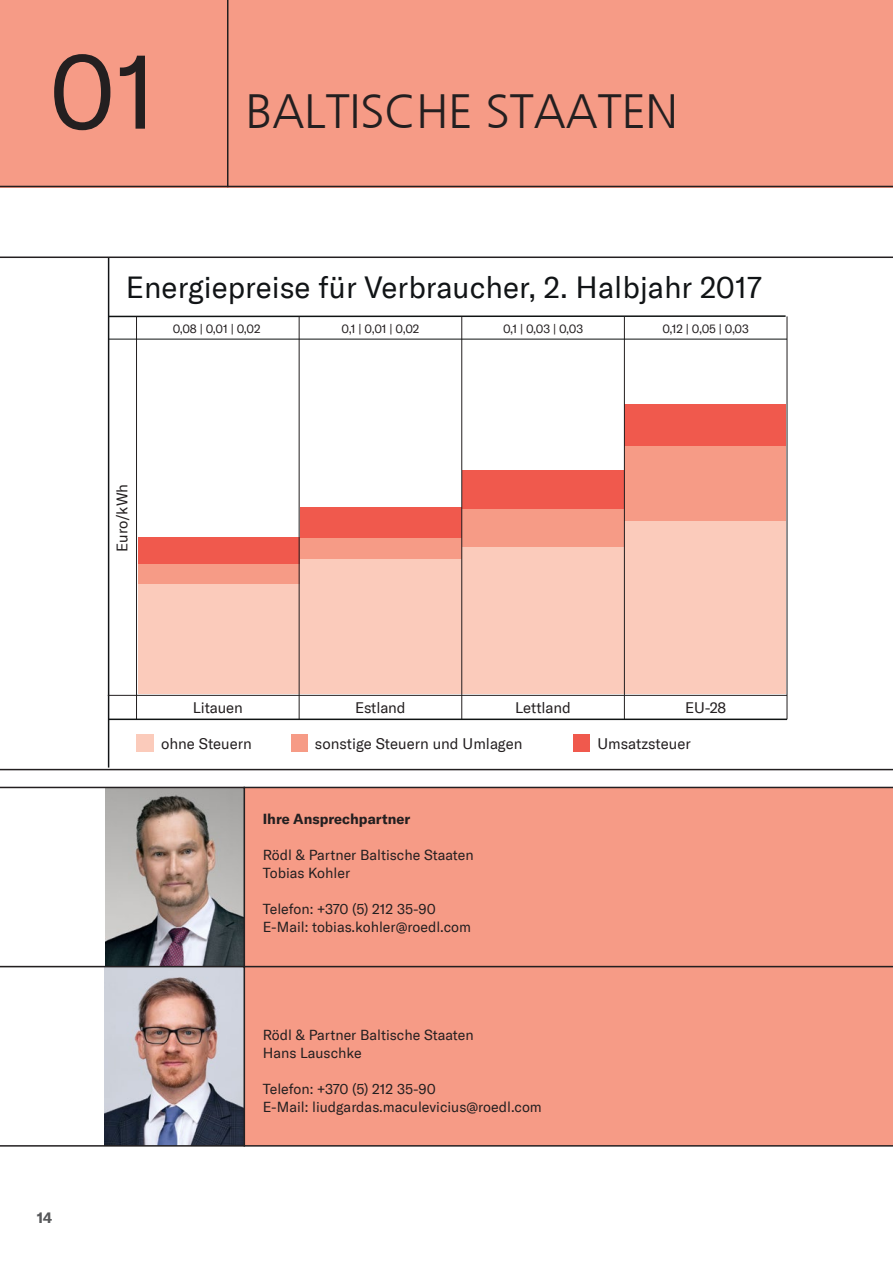
<style>
.page{position:relative;width:893px;height:1263px;background:#fff}
.page>*{position:absolute;margin:0;border:0;box-sizing:border-box;transform-origin:0 0}
.t1{font:105px "GT America";color:#231f20}
.t2{font:300 48px "Frutiger CE";color:#231f20}
.t3{font:30px "GT America";color:#111416}
.t4{font:15px "GT America";color:#231f20}
.t5{font:700 15px "GT America";color:#57585a}
.t6{font:14.25px/18px "GT America";color:#231f20}
.t7{font:700 14.25px "GT America";color:#231f20}
.t8{font:12px "GT America";letter-spacing:-.01em;color:#231f20}
</style>
<div class="page">
<svg style="left:0;top:256px;width:893px;height:514px"></svg>
<div style="left:0;top:0;width:893px;height:187px;background:#f69b86"></div>
<hr style="left:0;top:186px;width:893px;height:1px;background:#231f20">
<div style="left:245px;top:787px;width:648px;height:179px;background:#f69b86"></div>
<div style="left:245px;top:966px;width:648px;height:180px;background:#f69b86"></div>
<hr style="left:227px;top:0;width:1px;height:187px;background:#231f20">
<img style="left:0;top:787px;width:245px;height:359px">
<h1 class="t1" style="left:49px;top:30px;width:110px">01</h1>
<h2 class="t2" style="left:246px;top:84px;width:434px">BALTISCHE STAATEN</h2>
<h3 class="t3" style="left:126px;top:269px;width:637px">Energiepreise für Verbraucher, 2. Halbjahr 2017</h3>
<p class="t5" style="left:37px;top:1208px;width:17px">14</p>
<p class="t8" style="left:173px;top:322px;width:89px">0,08 | 0,01 | 0,02</p>
<p class="t8" style="left:342px;top:322px;width:79px">0,1 | 0,01 | 0,02</p>
<p class="t8" style="left:503px;top:322px;width:82px">0,1 | 0,03 | 0,03</p>
<p class="t8" style="left:662px;top:322px;width:88px">0,12 | 0,05 | 0,03</p>
<p class="t4" style="left:113px;top:552px;width:70px;rotate:-90deg">Euro/kWh</p>
<p class="t4" style="left:193px;top:699px;width:51px">Litauen</p>
<p class="t4" style="left:355px;top:699px;width:52px">Estland</p>
<p class="t4" style="left:515px;top:699px;width:57px">Lettland</p>
<p class="t4" style="left:685px;top:699px;width:43px">EU-28</p>
<p class="t4" style="left:161px;top:735px;width:92px">ohne Steuern</p>
<p class="t4" style="left:315px;top:735px;width:209px">sonstige Steuern und Umlagen</p>
<p class="t4" style="left:597px;top:735px;width:95px">Umsatzsteuer</p>
<p class="t7" style="left:263px;top:810px;width:149px">Ihre Ansprechpartner</p>
<p class="t6" style="left:263px;top:846px;width:213px">Rödl &amp; Partner Baltische Staaten<br>Tobias Kohler</p>
<p class="t6" style="left:263px;top:900px;width:210px">Telefon: +370 (5) 212 35-90<br>E-Mail: tobias.kohler@roedl.com</p>
<p class="t6" style="left:263px;top:1026px;width:213px">Rödl &amp; Partner Baltische Staaten<br>Hans Lauschke</p>
<p class="t6" style="left:263px;top:1080px;width:281px">Telefon: +370 (5) 212 35-90<br>E-Mail: liudgardas.maculevicius@roedl.com</p>
</div>
